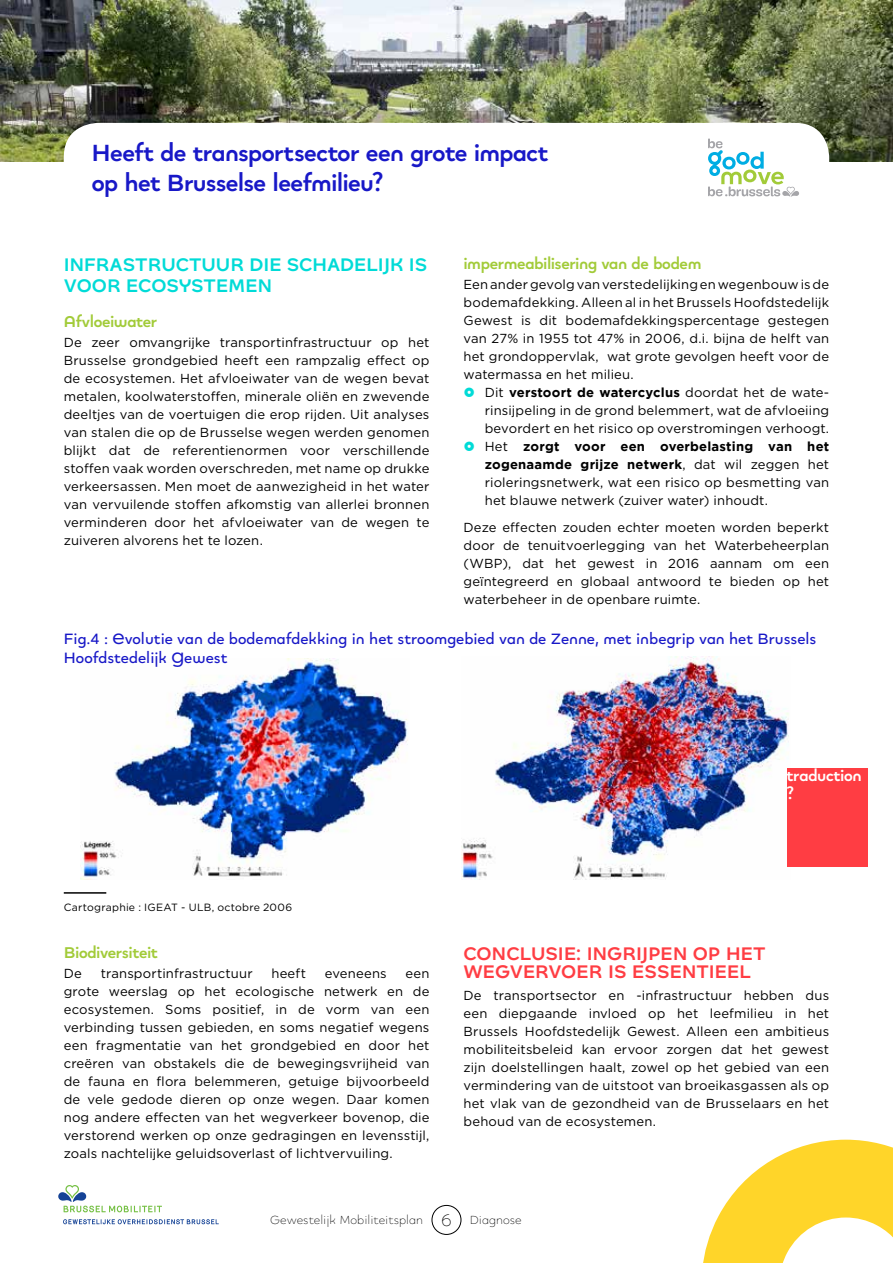
<style>
.page{position:relative;width:893px;height:1263px;background:#fff}
.page>*{position:absolute;margin:0;border:0;box-sizing:border-box;transform-origin:0 0}
.t1{font:700 27px/30px "Quinoa Round";letter-spacing:-.02em;color:#1818c7}
.t2{font:700 21px/18px "Quinoa SC";color:#ff3d43}
.t3{font:700 21px/21px "Quinoa SC";color:#00dbd7}
.t4{font:700 18px "Quinoa Round";letter-spacing:-.025em;color:#a2cb39}
.t5{font:700 18px/18px "Quinoa Round";letter-spacing:-.02em;color:#fff}
.t6{font:600 17.25px/19.5px "Quinoa Round";color:#1818c7}
.t7{font:13.5px "Quinoa";color:#000}
.t8{font:13.05px/18px "Gotham";letter-spacing:.01em;color:#000;text-align:justify}
.t9{font:10.5px "Gotham";letter-spacing:.025em;color:#000}
.s1{font-weight:700}
.s2{font-size:19.5px}
</style>
<div class="page">
<img style="left:0;top:0;width:893px;height:161px">
<div style="left:64px;top:123px;width:765px;height:86px;background:#fff;border-radius:34px"></div>
<svg style="left:708px;top:139px;width:91px;height:58px"></svg>
<svg style="left:703px;top:1140px;width:190px;height:123px"></svg>
<div style="left:432px;top:1205px;width:29px;height:30px;border:1px solid #000;border-radius:50%"></div>
<svg style="left:63px;top:1219px;width:156px;height:5px"></svg>
<svg style="left:58px;top:1185px;width:104px;height:27px"></svg>
<img style="left:80px;top:659px;width:328px;height:220px">
<img style="left:461px;top:657px;width:328px;height:222px">
<hr style="left:64px;top:892px;width:42px;height:2px;background:#000">
<div style="left:786px;top:768px;width:81px;height:99px;background:#ff3d43"></div>
<h1 class="t1" style="left:92px;top:137px;width:458px">Heeft de transportsector een grote impact op het Brusselse leefmilieu?</h1>
<h2 class="t3" style="left:64px;top:253px;width:365px">I NFRASTRUCTUUR DIE SCHADELIJK IS<br>VOOR ECOSYSTEMEN</h2>
<h3 class="t4" style="left:64px;top:310px;width:95px">Afvloeiwater</h3>
<p class="t8" style="left:64px;top:333px;width:367px">De zeer omvangrijke transportinfrastructuur op het Brusselse grondgebied heeft een rampzalig effect op de ecosystemen. Het afvloeiwater van de wegen bevat metalen, koolwaterstoffen, minerale oliën en zwevende deeltjes van de voertuigen die erop rijden. Uit analyses van stalen die op de Brusselse wegen werden genomen blijkt dat de referentienormen voor verschillende stoffen vaak worden overschreden, met name op drukke verkeersassen. Men moet de aanwezigheid in het water van vervuilende stoffen afkomstig van allerlei bronnen verminderen door het afvloeiwater van de wegen te zuiveren alvorens het te lozen.</p>
<h3 class="t4" style="left:463px;top:252px;width:240px">impermeabilisering van de bodem</h3>
<p class="t8" style="left:463px;top:275px;width:367px">Een ander gevolg van verstedelijking en wegenbouw is de bodemafdekking. Alleen al in het Brussels Hoofdstedelijk Gewest is dit bodemafdekkingspercentage gestegen van 27% in 1955 tot 47% in 2006, d.i. bijna de helft van het grondoppervlak, wat grote gevolgen heeft voor de watermassa en het milieu.</p>
<p class="t8" style="left:485px;top:383px;width:346px">Dit <span class="s1">verstoort de watercyclus</span> doordat het de wate&shy;rinsijpeling in de grond belemmert, wat de afvloeiing bevordert en het risico op overstromingen verhoogt.<br>Het <span class="s1">zorgt voor een overbelasting van het zogenaamde grijze netwerk</span>, dat wil zeggen het rioleringsnetwerk, wat een risico op besmetting van het blauwe netwerk (zuiver water) inhoudt.</p>
<p class="t8" style="left:463px;top:518px;width:367px">Deze effecten zouden echter moeten worden beperkt door de tenuitvoerlegging van het Waterbeheerplan (WBP), dat het gewest in 2016 aannam om een geïntegreerd en globaal antwoord te bieden op het waterbeheer in de openbare ruimte.</p>
<h3 class="t6" style="left:64px;top:629px;width:754px">Fig.4 : Evolutie van de bodemafdekking in het stroomgebied van de Zenne, met inbegrip van het Brussels<br>Hoofdstedelijk Gewest</h3>
<h3 class="t5" style="left:786px;top:765px;width:77px">traduction ?</h3>
<p class="t9" style="left:64px;top:901px;width:230px">Cartographie : IGEAT - ULB, octobre 2006</p>
<h3 class="t4" style="left:64px;top:941px;width:96px">Biodiversiteit</h3>
<p class="t8" style="left:64px;top:964px;width:20px">De</p>
<p class="t8" style="left:101px;top:964px;width:153px">transportinfrastructuur</p>
<p class="t8" style="left:271px;top:964px;width:36px">heeft</p>
<p class="t8" style="left:325px;top:964px;width:63px">eveneens</p>
<p class="t8" style="left:64px;top:964px;width:367px;text-indent:342px">een grote weerslag op het ecologische netwerk en de ecosystemen. Soms positief, in de vorm van een verbinding tussen gebieden, en soms negatief wegens een fragmentatie van het grondgebied en door het creëren van obstakels die de bewegingsvrijheid van de fauna en flora belemmeren, getuige bijvoorbeeld de vele gedode dieren op onze wegen. Daar komen nog andere effecten van het wegverkeer bovenop, die verstorend werken op onze gedragingen en levensstijl, zoals nachtelijke geluidsoverlast of lichtvervuiling.</p>
<h2 class="t2" style="left:463px;top:943px;width:304px">CONCLUSIE: I NGRIJPEN OP HET<br>WEGVERVOER IS ESSENTIEEL</h2>
<p class="t8" style="left:463px;top:986px;width:367px">De transportsector en -infrastructuur hebben dus een diepgaande invloed op het leefmilieu in het Brussels Hoofdstedelijk Gewest. Alleen een ambitieus mobiliteitsbeleid kan ervoor zorgen dat het gewest zijn doelstellingen haalt, zowel op het gebied van een vermindering van de uitstoot van broeikasgassen als op het vlak van de gezondheid van de Brusselaars en het behoud van de ecosystemen.</p>
<p class="t7" style="left:270px;top:1212px;width:253px">Gewestelijk Mobiliteitsplan <span class="s2">6</span> Diagnose</p>
</div>
